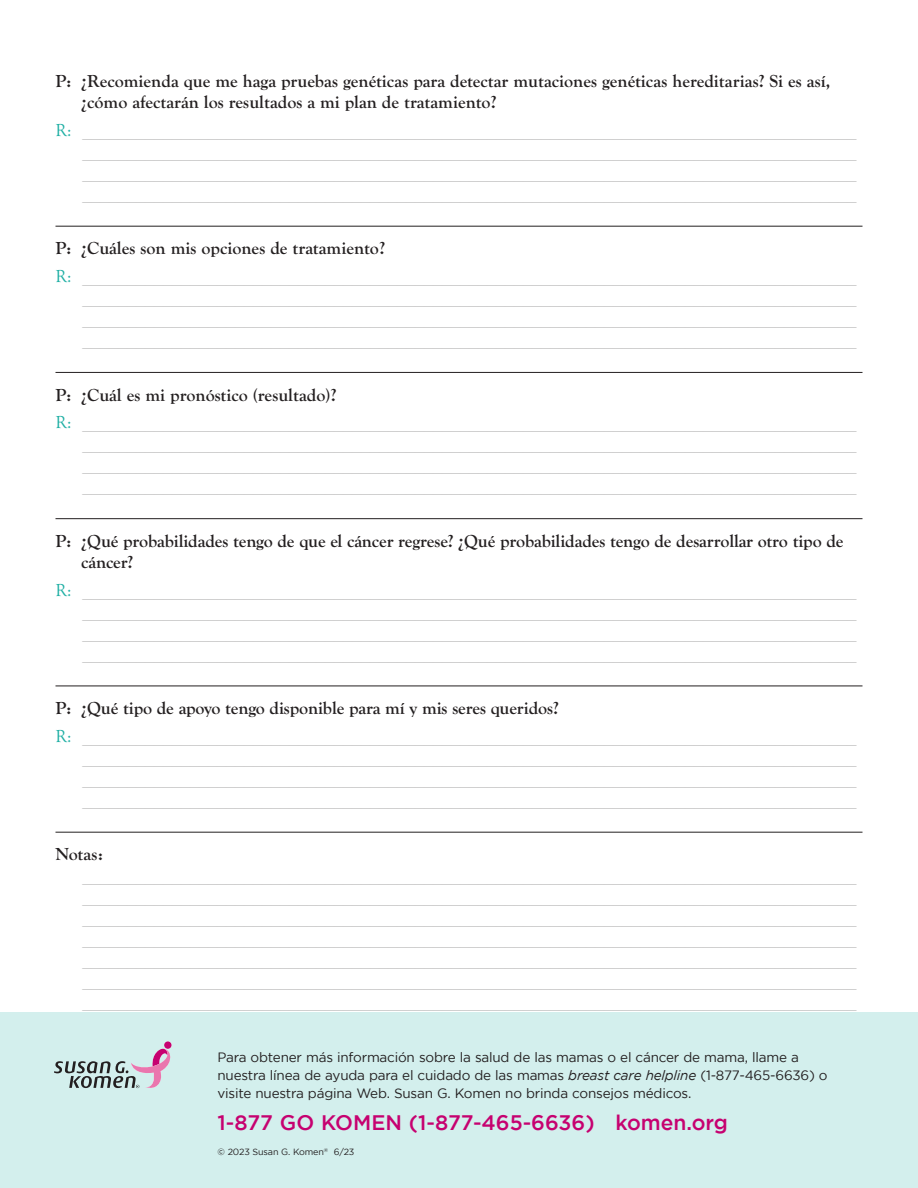
<style>
.page{position:relative;width:918px;height:1188px;background:#fff}
.page>*{position:absolute;margin:0;border:0;box-sizing:border-box;transform-origin:0 0}
.t1{font:500 21px "Gotham";color:#c60170}
.N_question{font:18px/21px "Times New Roman";color:#bfbebe}
.N_question-2{font:700 18px/21px "Goudy Old Sty";color:#231f20}
.t2{font:13.5px/18px "Gotham";letter-spacing:-.015em;color:#231f20}
.t3{font:9px "Gotham";letter-spacing:-.015em;color:#231f20}
.s1{font-family:"Goudy Old Sty";color:#1fafa4}
.s2{font-style:italic}
</style>
<div class="page">
<div style="left:0;top:1012px;width:918px;height:176px;background:#d3efed"></div>
<svg style="left:54px;top:1041px;width:118px;height:48px"></svg>
<hr style="left:56px;top:226px;width:806px;height:1px;background:#231f20">
<hr style="left:56px;top:372px;width:806px;height:1px;background:#231f20">
<hr style="left:56px;top:518px;width:806px;height:1px;background:#231f20">
<hr style="left:56px;top:686px;width:806px;height:1px;background:#231f20">
<hr style="left:56px;top:832px;width:806px;height:1px;background:#231f20">
<p class="N_question-2" style="left:81px;top:71px;width:751px;text-indent:-26px">P: ¿Recomienda que me haga pruebas genéticas para detectar mutaciones genéticas hereditarias? Si es así, ¿cómo afectarán los resultados a mi plan de tratamiento?</p>
<p class="N_question" style="left:55px;top:119px;width:803px"><span class="s1">R:</span> ______________________________________________________________________________________</p>
<p class="N_question" style="left:82px;top:140px;width:775px">______________________________________________________________________________________</p>
<p class="N_question" style="left:82px;top:161px;width:775px">______________________________________________________________________________________</p>
<p class="N_question" style="left:82px;top:182px;width:775px">______________________________________________________________________________________</p>
<p class="N_question-2" style="left:56px;top:238px;width:331px">P: ¿Cuáles son mis opciones de tratamiento?</p>
<p class="N_question" style="left:56px;top:265px;width:802px"><span class="s1">R:</span> ______________________________________________________________________________________</p>
<p class="N_question" style="left:82px;top:286px;width:775px">______________________________________________________________________________________</p>
<p class="N_question" style="left:82px;top:307px;width:775px">______________________________________________________________________________________ ______________________________________________________________________________________</p>
<p class="N_question-2" style="left:56px;top:384px;width:282px">P: ¿Cuál es mi pronóstico (resultado)?</p>
<p class="N_question" style="left:56px;top:411px;width:802px"><span class="s1">R:</span> ______________________________________________________________________________________</p>
<p class="N_question" style="left:82px;top:432px;width:775px">______________________________________________________________________________________</p>
<p class="N_question" style="left:82px;top:453px;width:775px">______________________________________________________________________________________ ______________________________________________________________________________________</p>
<p class="N_question-2" style="left:81px;top:531px;width:764px;text-indent:-26px">P: ¿Qué probabilidades tengo de que el cáncer regrese? ¿Qué probabilidades tengo de desarrollar otro tipo de cáncer?</p>
<p class="N_question" style="left:55px;top:578px;width:803px"><span class="s1">R:</span> ______________________________________________________________________________________</p>
<p class="N_question" style="left:82px;top:599px;width:775px">______________________________________________________________________________________</p>
<p class="N_question" style="left:82px;top:620px;width:775px">______________________________________________________________________________________ ______________________________________________________________________________________</p>
<p class="N_question-2" style="left:56px;top:698px;width:505px">P: ¿Qué tipo de apoyo tengo disponible para mí y mis seres queridos?</p>
<p class="N_question" style="left:56px;top:725px;width:802px"><span class="s1">R:</span> ______________________________________________________________________________________</p>
<p class="N_question" style="left:82px;top:746px;width:775px">______________________________________________________________________________________</p>
<p class="N_question" style="left:82px;top:767px;width:775px">______________________________________________________________________________________ ______________________________________________________________________________________</p>
<p class="N_question-2" style="left:56px;top:844px;width:49px">Notas:</p>
<p class="N_question" style="left:82px;top:864px;width:775px">______________________________________________________________________________________</p>
<p class="N_question" style="left:82px;top:885px;width:775px">______________________________________________________________________________________</p>
<p class="N_question" style="left:82px;top:906px;width:775px">______________________________________________________________________________________</p>
<p class="N_question" style="left:82px;top:927px;width:775px">______________________________________________________________________________________</p>
<p class="N_question" style="left:82px;top:948px;width:775px">______________________________________________________________________________________</p>
<p class="N_question" style="left:82px;top:969px;width:775px">______________________________________________________________________________________</p>
<p class="N_question" style="left:82px;top:990px;width:775px">______________________________________________________________________________________</p>
<p class="t2" style="left:218px;top:1048px;width:612px">Para obtener más información sobre la salud de las mamas o el cáncer de mama, llame a nuestra línea de ayuda para el cuidado de las mamas <span class="s2">breast care helpline</span> (1-877-465-6636) o visite nuestra página Web. Susan G. Komen no brinda consejos médicos.</p>
<p class="t1" style="left:218px;top:1110px;width:512px">1-877 GO KOMEN (1-877-465-6636) komen.org</p>
<p class="t3" style="left:218px;top:1147px;width:138px">© 2023 Susan G. Komen<sup>®</sup> 6/23</p>
</div>
